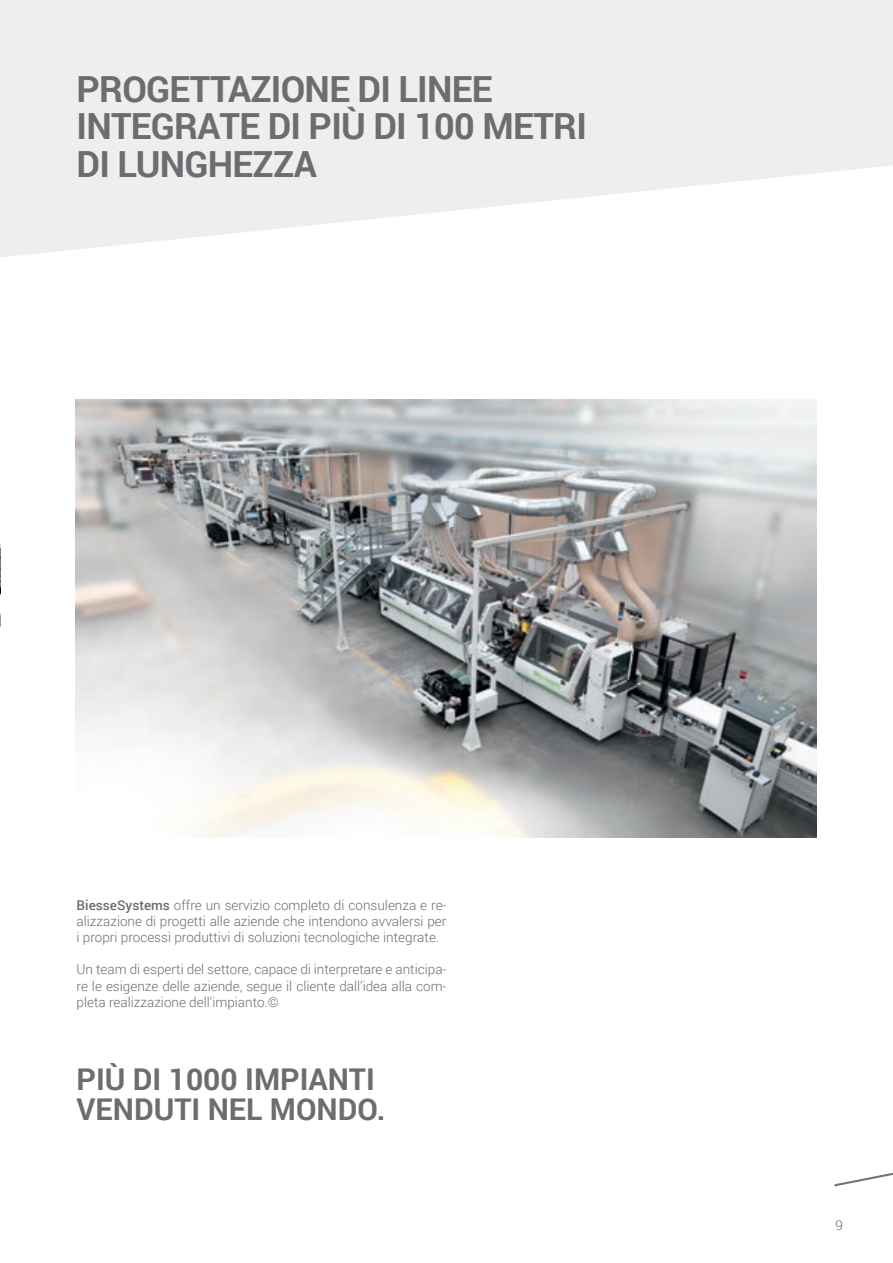
<style>
.page{position:relative;width:893px;height:1263px;background:#fff}
.page>*{position:absolute;margin:0;border:0;box-sizing:border-box;transform-origin:0 0}
.t1{font:700 36px "Roboto";letter-spacing:-.02em;color:#6c6d70}
.t2{font:700 30px "Roboto";color:#6c6d70}
.t3{font:300 13.5px/16.2px "Roboto";color:#6c6d70;text-align:justify}
.s1{font-weight:500}
</style>
<div class="page">
<svg style="left:834px;top:1172px;width:59px;height:14px"></svg>
<svg style="left:0;top:0;width:893px;height:257px;fill:#eeeeef"></svg>
<img style="left:0;top:544px;width:1px;height:83px">
<img style="left:76px;top:400px;width:740px;height:438px">
<p class="t1" style="left:77px;top:63px;width:417px">PROGETTAZIONE DI LINEE</p>
<p class="t1" style="left:77px;top:101px;width:512px">INTEGRATE DI PIÙ DI 100 METRI</p>
<p class="t1" style="left:77px;top:138px;width:242px">DI LUNGHEZZA</p>
<p class="t3" style="left:77px;top:896px;width:371px"><span class="s1">BiesseSystems</span> offre un servizio completo di consulenza e re&shy;alizzazione di progetti alle aziende che intendono avvalersi per i propri processi produttivi di soluzioni tecnologiche integrate.</p>
<p class="t3" style="left:77px;top:961px;width:371px">Un team di esperti del settore, capace di interpretare e anticipa&shy;re le esigenze delle aziende, segue il cliente dall’idea alla com&shy;pleta realizzazione dell’impianto.©</p>
<p class="t2" style="left:77px;top:1058px;width:300px">PIÙ DI 1000 IMPIANTI</p>
<p class="t2" style="left:77px;top:1088px;width:310px">VENDUTI NEL MONDO.</p>
<p class="t3" style="left:836px;top:1216px;width:9px">9</p>
</div>
